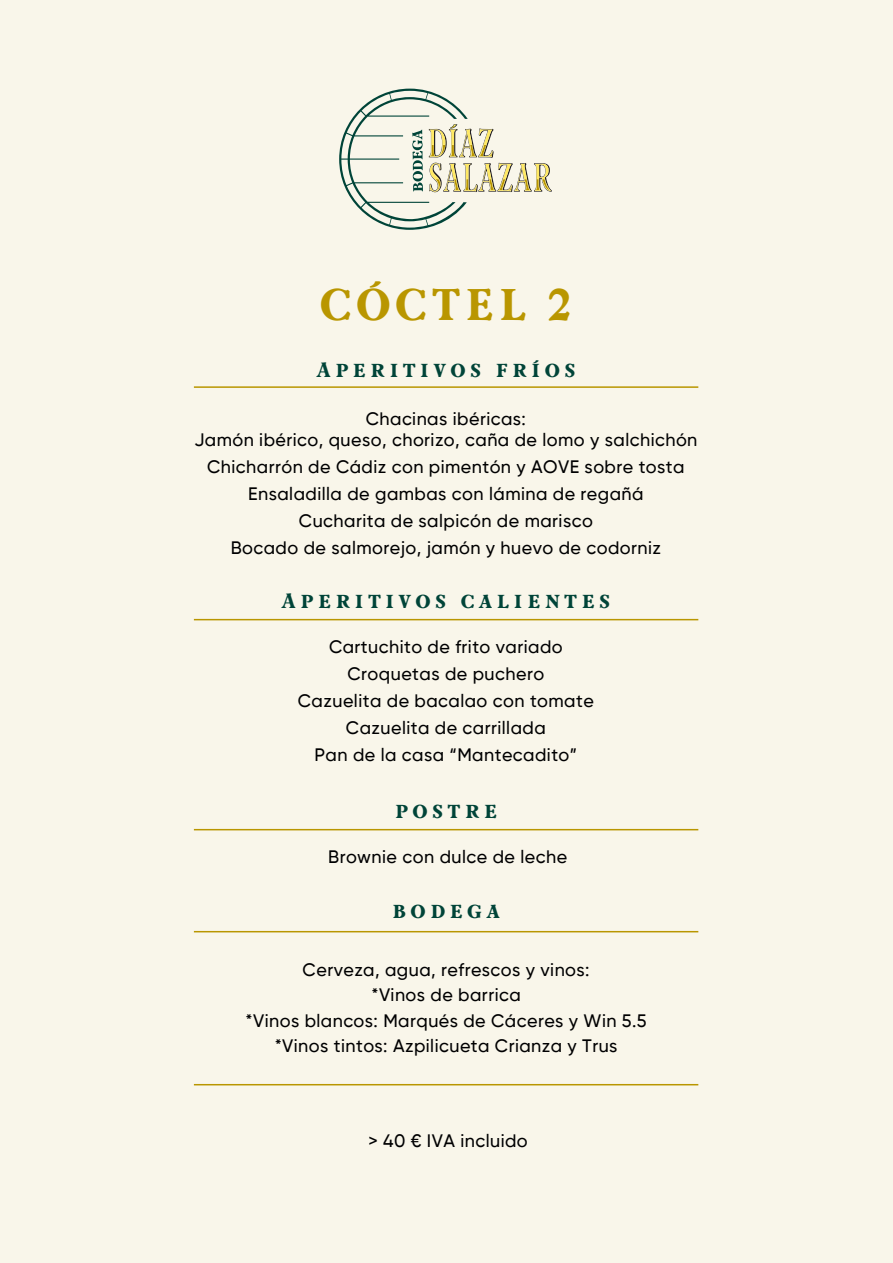
<style>
.page{position:relative;width:893px;height:1263px;background:#f9f6ea}
.page>*{position:absolute;margin:0;border:0;box-sizing:border-box;transform-origin:0 0}
.t1{font:900 45px "Ademo W00";letter-spacing:.1em;color:#b99600}
.t2{font:900 21px "Ademo W00";letter-spacing:.2em;color:#004438}
.t3{font:500 18px/27px "Gilroy";letter-spacing:.025em;color:#000001;text-align:center}
</style>
<div class="page">
<svg style="left:339px;top:89px;width:213px;height:141px"></svg>
<hr style="left:194px;top:829px;width:504px;height:1px;background:#b99600">
<hr style="left:194px;top:619px;width:504px;height:1px;background:#b99600">
<hr style="left:194px;top:931px;width:504px;height:1px;background:#b99600">
<hr style="left:194px;top:386px;width:504px;height:2px;background:#b99600">
<hr style="left:194px;top:1084px;width:504px;height:1px;background:#b99600">
<h1 class="t1" style="left:320px;top:279px;width:254px">CÓCTEL 2</h1>
<p class="t2" style="left:316px;top:358px;width:261px">Aperitivos fríos</p>
<p class="t3" style="left:194px;top:408px;width:505px;line-height:21px">Chacinas ibéricas:<br>Jamón ibérico, queso, chorizo, caña de lomo y salchichón</p>
<p class="t3" style="left:207px;top:453px;width:479px">Chicharrón de Cádiz con pimentón y AOVE sobre tosta Ensaladilla de gambas con lámina de regañá Cucharita de salpicón de marisco<br>Bocado de salmorejo, jamón y huevo de codorniz</p>
<p class="t2" style="left:282px;top:589px;width:331px">Aperitivos calientes</p>
<p class="t3" style="left:298px;top:633px;width:297px">Cartuchito de frito variado<br>Croquetas de puchero<br>Cazuelita de bacalao con tomate<br>Cazuelita de carrillada<br>Pan de la casa “Mantecadito”</p>
<p class="t2" style="left:395px;top:799px;width:104px">postre</p>
<p class="t3" style="left:328px;top:843px;width:241px">Brownie con dulce de leche</p>
<p class="t2" style="left:392px;top:899px;width:109px">bodega</p>
<p class="t3" style="left:246px;top:956px;width:403px;line-height:25.5px">Cerveza, agua, refrescos y vinos:<br>*Vinos de barrica<br>*Vinos blancos: Marqués de Cáceres y Win 5.5 *Vinos tintos: Azpilicueta Crianza y Trus</p>
<p class="t3" style="left:368px;top:1127px;width:161px">&gt; 40 € IVA incluido</p>
</div>
